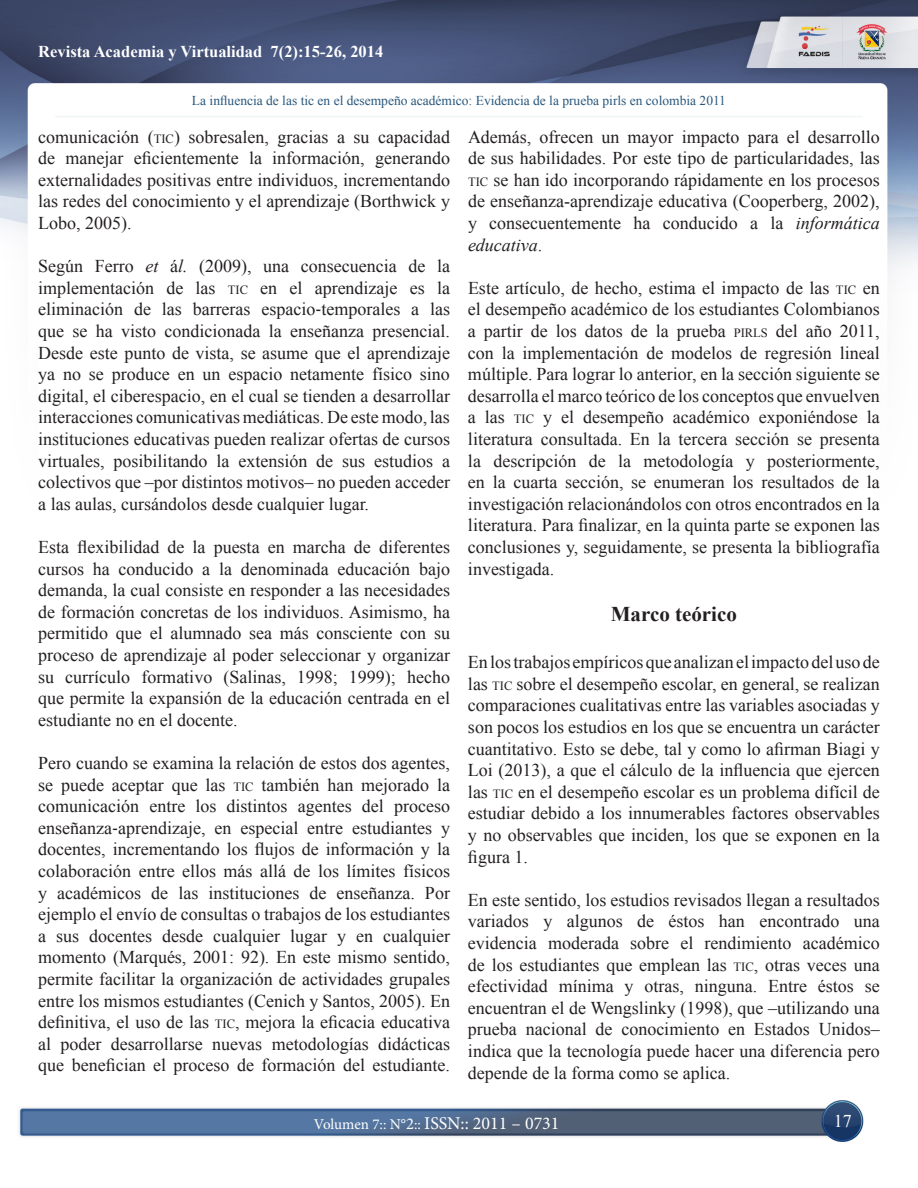
<style>
.page{position:relative;width:918px;height:1188px;background:#fff}
.page>*{position:absolute;margin:0;border:0;box-sizing:border-box;transform-origin:0 0}
.Subtitulo{font:700 21px "Times New Roman";color:#231f20}
.Contenidos_Españo{font:18px/21.6px "Times New Roman";color:#231f20;text-align:justify}
.t1{font:18px "Minion Pro";color:#fff}
.t2{font:18px "Times New Roman";color:#fff}
.t3{font:700 16.5px "Times New Roman";color:#fff}
.t4{font:13.5px "Times New Roman";color:#2a587c}
.s1{font-size:12.6px}
.s2{font-style:italic}
.s3{font-family:"Cambria Math"}
.s4{font-size:15px}
.s5{font-size:16.5px}
</style>
<div class="page">
<img style="left:0;top:0;width:918px;height:1142px">
<div style="left:38px;top:259px;width:842px;height:452px;background:#fff;border-radius:9px"></div>
<hr style="left:55px;top:116px;width:808px;height:1px;background:#286a75">
<p class="t3" style="left:38px;top:40px;width:347px">Revista Academia y Virtualidad 7(2):15-26, 2014</p>
<p class="t4" style="left:192px;top:92px;width:536px">La influencia de las tic en el desempeño académico: Evidencia de la prueba pirls en colombia 2011</p>
<p class="Contenidos_Españo" style="left:38px;top:126px;width:413px">comunicación (<span class="s1">TIC</span>) sobresalen, gracias a su capacidad de manejar eficientemente la información, generando externalidades positivas entre individuos, incrementando las redes del conocimiento y el aprendizaje (Borthwick y Lobo, 2005).</p>
<p class="Contenidos_Españo" style="left:38px;top:255px;width:413px">Según Ferro <span class="s2">et</span> á<span class="s2">l.</span> (2009), una consecuencia de la implementación de las <span class="s1">TIC</span> en el aprendizaje es la eliminación de las barreras espacio<span class="s3">‐</span>temporales a las que se ha visto condicionada la enseñanza presencial.<br>Desde este punto de vista, se asume que el aprendizaje ya no se produce en un espacio netamente físico sino digital, el ciberespacio, en el cual se tienden a desarrollar interacciones comunicativas mediáticas. De este modo, las instituciones educativas pueden realizar ofertas de cursos virtuales, posibilitando la extensión de sus estudios a colectivos que –por distintos motivos– no pueden acceder a las aulas, cursándolos desde cualquier lugar.</p>
<p class="Contenidos_Españo" style="left:38px;top:536px;width:413px">Esta flexibilidad de la puesta en marcha de diferentes cursos ha conducido a la denominada educación bajo demanda, la cual consiste en responder a las necesidades de formación concretas de los individuos. Asimismo, ha permitido que el alumnado sea más consciente con su proceso de aprendizaje al poder seleccionar y organizar su currículo formativo (Salinas, 1998; 1999); hecho que permite la expansión de la educación centrada en el estudiante no en el docente.</p>
<p class="Contenidos_Españo" style="left:38px;top:752px;width:413px">Pero cuando se examina la relación de estos dos agentes, se puede aceptar que las <span class="s1">TIC</span> también han mejorado la comunicación entre los distintos agentes del proceso enseñanza<span class="s3">‐</span>aprendizaje, en especial entre estudiantes y docentes, incrementando los flujos de información y la colaboración entre ellos más allá de los límites físicos y académicos de las instituciones de enseñanza. Por ejemplo el envío de consultas o trabajos de los estudiantes a sus docentes desde cualquier lugar y en cualquier momento (Marqués, 2001: 92). En este mismo sentido, permite facilitar la organización de actividades grupales entre los mismos estudiantes (Cenich y Santos, 2005). En definitiva, el uso de las <span class="s1">TIC</span>, mejora la eficacia educativa al poder desarrollarse nuevas metodologías didácticas que benefician el proceso de formación del estudiante.</p>
<p class="Contenidos_Españo" style="left:468px;top:126px;width:413px">Además, ofrecen un mayor impacto para el desarrollo de sus habilidades. Por este tipo de particularidades, las <span class="s1">TIC</span> se han ido incorporando rápidamente en los procesos de enseñanza-aprendizaje educativa (Cooperberg, 2002), y consecuentemente ha conducido a la <span class="s2">informática educativa</span>.</p>
<p class="Contenidos_Españo" style="left:468px;top:277px;width:413px">Este artículo, de hecho, estima el impacto de las <span class="s1">TIC</span> en el desempeño académico de los estudiantes Colombianos a partir de los datos de la prueba <span class="s1">PIRLS</span> del año 2011, con la implementación de modelos de regresión lineal múltiple. Para lograr lo anterior, en la sección siguiente se desarrolla el marco teórico de los conceptos que envuelven a las <span class="s1">TIC</span> y el desempeño académico exponiéndose la literatura consultada. En la tercera sección se presenta la descripción de la metodología y posteriormente, en la cuarta sección, se enumeran los resultados de la investigación relacionándolos con otros encontrados en la literatura. Para finalizar, en la quinta parte se exponen las conclusiones y, seguidamente, se presenta la bibliografía investigada.</p>
<p class="Subtitulo" style="left:611px;top:600px;width:128px">Marco teórico</p>
<p class="Contenidos_Españo" style="left:468px;top:651px;width:413px">En los trabajos empíricos que analizan el impacto del uso de las <span class="s1">TIC</span> sobre el desempeño escolar, en general, se realizan comparaciones cualitativas entre las variables asociadas y son pocos los estudios en los que se encuentra un carácter cuantitativo. Esto se debe, tal y como lo afirman Biagi y Loi (2013), a que el cálculo de la influencia que ejercen las <span class="s1">TIC</span> en el desempeño escolar es un problema difícil de estudiar debido a los innumerables factores observables y no observables que inciden, los que se exponen en la figura 1.</p>
<p class="Contenidos_Españo" style="left:468px;top:889px;width:413px">En este sentido, los estudios revisados llegan a resultados variados y algunos de éstos han encontrado una evidencia moderada sobre el rendimiento académico de los estudiantes que emplean las <span class="s1">TIC</span>, otras veces una efectividad mínima y otras, ninguna. Entre éstos se encuentran el de Wengslinky (1998), que –utilizando una prueba nacional de conocimiento en Estados Unidos– indica que la tecnología puede hacer una diferencia pero depende de la forma como se aplica.</p>
<p class="t1" style="left:314px;top:1111px;width:247px"><span class="s4">Volumen 7:: N°</span><span class="s5">2</span><span class="s4">::</span> ISSN:: 2011 – 0731</p>
<p class="t2" style="left:834px;top:1109px;width:19px">17</p>
</div>
